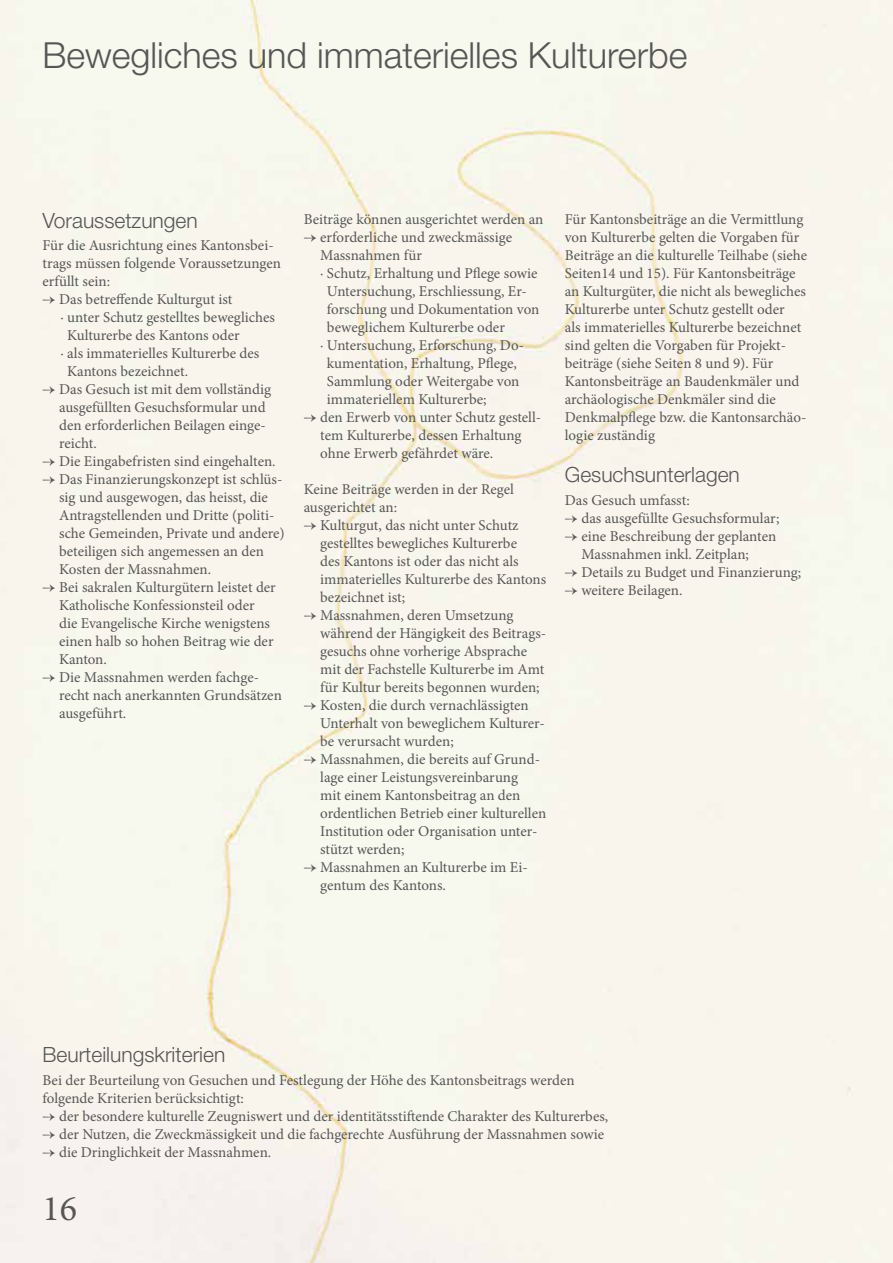
<style>
.page{position:relative;width:893px;height:1263px;background:#f9f5ec}
.page>*{position:absolute;margin:0;border:0;box-sizing:border-box;transform-origin:0 0}
.t1{font:300 36px "Helvetica Neue LT Std";color:#565655}
.t2{font:36px "Minion Pro";color:#565655}
.t3{font:300 21px "Helvetica Neue LT Std";color:#565655}
.t4{font:15px/18px "Minion Pro";color:#565655}
</style>
<div class="page">
<h1 class="t1" style="left:43px;top:33px;width:646px">Bewegliches und immaterielles Kulturerbe</h1>
<h2 class="t3" style="left:43px;top:207px;width:157px">Voraussetzungen</h2>
<p class="t4" style="left:43px;top:236px;width:240px">Für die Ausrichtung eines Kantonsbei&shy;trags müssen folgende Voraussetzungen erfüllt sein:</p>
<p class="t4" style="left:43px;top:290px;width:191px">→ Das betreffende Kulturgut ist</p>
<p class="t4" style="left:61px;top:308px;width:216px">· unter Schutz gestelltes bewegliches</p>
<p class="t4" style="left:67px;top:326px;width:174px">Kulturerbe des Kantons oder</p>
<p class="t4" style="left:61px;top:344px;width:200px">· als immaterielles Kulturerbe des</p>
<p class="t4" style="left:67px;top:362px;width:122px">Kantons bezeichnet.</p>
<p class="t4" style="left:59px;top:380px;width:213px;text-indent:-17px">→ Das Gesuch ist mit dem vollständig ausgefüllten Gesuchsformular und den erforderlichen Beilagen einge&shy;reicht.</p>
<p class="t4" style="left:43px;top:452px;width:235px">→ Die Eingabefristen sind eingehalten.</p>
<p class="t4" style="left:59px;top:470px;width:227px;text-indent:-17px">→ Das Finanzierungskonzept ist schlüs&shy;sig und ausgewogen, das heisst, die Antragstellenden und Dritte (politi&shy;sche Gemeinden, Private und andere) beteiligen sich angemessen an den Kosten der Massnahmen.</p>
<p class="t4" style="left:59px;top:578px;width:218px;text-indent:-17px">→ Bei sakralen Kulturgütern leistet der<br>Katholische Konfessionsteil oder die Evangelische Kirche wenigstens einen halb so hohen Beitrag wie der<br>Kanton.</p>
<p class="t4" style="left:59px;top:668px;width:224px;text-indent:-17px">→ Die Massnahmen werden fachge&shy;recht nach anerkannten Grundsätzen ausgeführt.</p>
<p class="t4" style="left:304px;top:210px;width:241px">Beiträge können ausgerichtet werden an</p>
<p class="t4" style="left:304px;top:228px;width:210px">→ erforderliche und zweckmässige</p>
<p class="t4" style="left:320px;top:246px;width:103px">Massnahmen für</p>
<p class="t4" style="left:320px;top:264px;width:219px">· Schutz, Erhaltung und Pflege sowie</p>
<p class="t4" style="left:327px;top:282px;width:201px">Untersuchung, Erschliessung, Er-</p>
<p class="t4" style="left:327px;top:300px;width:214px">forschung und Dokumentation von</p>
<p class="t4" style="left:327px;top:318px;width:179px">beweglichem Kulturerbe oder</p>
<p class="t4" style="left:320px;top:336px;width:205px">· Untersuchung, Erforschung, Do-</p>
<p class="t4" style="left:327px;top:354px;width:191px">kumentation, Erhaltung, Pflege,</p>
<p class="t4" style="left:327px;top:372px;width:194px">Sammlung oder Weitergabe von</p>
<p class="t4" style="left:327px;top:390px;width:161px">immateriellem Kulturerbe;</p>
<p class="t4" style="left:320px;top:408px;width:223px;text-indent:-17px">→ den Erwerb von unter Schutz gestell&shy;tem Kulturerbe, dessen Erhaltung ohne Erwerb gefährdet wäre.</p>
<p class="t4" style="left:304px;top:480px;width:212px">Keine Beiträge werden in der Regel ausgerichtet an:</p>
<p class="t4" style="left:320px;top:516px;width:227px;text-indent:-17px">→ Kulturgut, das nicht unter Schutz gestelltes bewegliches Kulturerbe<br>des Kantons ist oder das nicht als immaterielles Kulturerbe des Kantons bezeichnet ist;</p>
<p class="t4" style="left:320px;top:606px;width:227px;text-indent:-17px">→ Massnahmen, deren Umsetzung während der Hängigkeit des Beitrags&shy;gesuchs ohne vorherige Absprache mit der Fachstelle Kulturerbe im Amt für Kultur bereits begonnen wurden;</p>
<p class="t4" style="left:320px;top:696px;width:226px;text-indent:-17px">→ Kosten, die durch vernachlässigten<br>Unterhalt von beweglichem Kulturer&shy;be verursacht wurden;</p>
<p class="t4" style="left:320px;top:750px;width:228px;text-indent:-17px">→ Massnahmen, die bereits auf Grund&shy;lage einer Leistungsvereinbarung<br>mit einem Kantonsbeitrag an den ordentlichen Betrieb einer kulturellen Institution oder Organisation unter&shy;stützt werden;</p>
<p class="t4" style="left:320px;top:858px;width:209px;text-indent:-17px">→ Massnahmen an Kulturerbe im Ei&shy;gentum des Kantons.</p>
<p class="t4" style="left:565px;top:210px;width:244px">Für Kantonsbeiträge an die Vermittlung von Kulturerbe gelten die Vorgaben für Beiträge an die kulturelle Teilhabe (siehe Seiten14 und 15). Für Kantonsbeiträge an Kulturgüter, die nicht als bewegliches Kulturerbe unter Schutz gestellt oder<br>als immaterielles Kulturerbe bezeichnet sind gelten die Vorgaben für Projekt&shy;beiträge (siehe Seiten 8 und 9). Für Kantonsbeiträge an Baudenkmäler und archäologische Denkmäler sind die Denkmalpflege bzw. die Kantonsarchäo&shy;logie zuständig</p>
<h2 class="t3" style="left:565px;top:462px;width:177px">Gesuchsunterlagen</h2>
<p class="t4" style="left:565px;top:491px;width:126px">Das Gesuch umfasst:</p>
<p class="t4" style="left:565px;top:509px;width:216px">→ das ausgefüllte Gesuchsformular;</p>
<p class="t4" style="left:581px;top:527px;width:196px;text-indent:-17px">→ eine Beschreibung der geplanten<br>Massnahmen inkl. Zeitplan;</p>
<p class="t4" style="left:565px;top:563px;width:238px">→ Details zu Budget und Finanzierung;</p>
<p class="t4" style="left:565px;top:581px;width:119px">→ weitere Beilagen.</p>
<h2 class="t3" style="left:43px;top:1042px;width:184px">Beurteilungskriterien</h2>
<p class="t4" style="left:43px;top:1071px;width:534px">Bei der Beurteilung von Gesuchen und Festlegung der Höhe des Kantonsbeitrags werden folgende Kriterien berücksichtigt:</p>
<p class="t4" style="left:43px;top:1107px;width:567px">→ der besondere kulturelle Zeugniswert und der identitätsstiftende Charakter des Kulturerbes,</p>
<p class="t4" style="left:43px;top:1125px;width:563px">→ der Nutzen, die Zweckmässigkeit und die fachgerechte Ausführung der Massnahmen sowie</p>
<p class="t4" style="left:43px;top:1143px;width:230px">→ die Dringlichkeit der Massnahmen.</p>
<h1 class="t2" style="left:43px;top:1185px;width:36px">16</h1>
</div>
